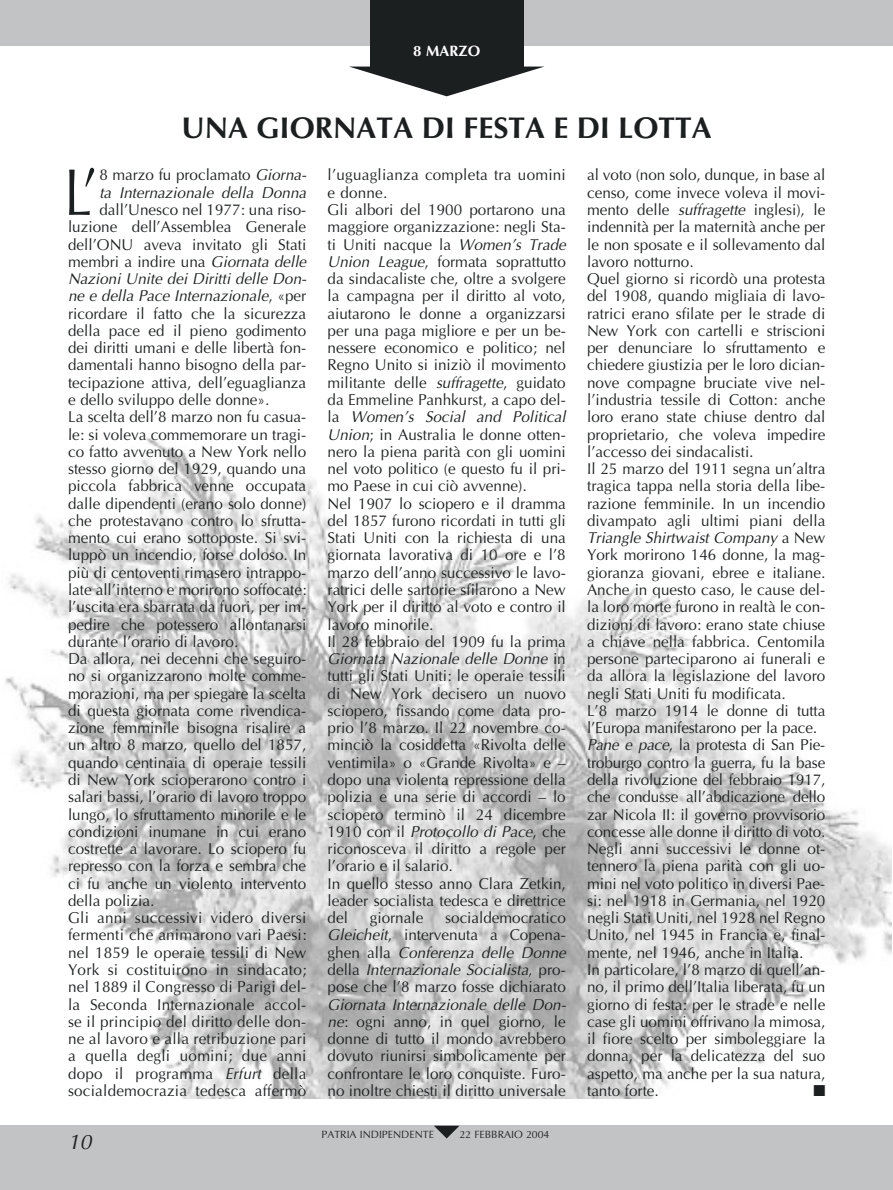
<style>
.page{position:relative;width:893px;height:1190px;background:#fff}
.page>*{position:absolute;margin:0;border:0;box-sizing:border-box;transform-origin:0 0}
.t1{font:66.45px "Optima";color:#1c1f20;scale:.85 1}
.t2{font:700 30px "Optima";color:#1c1f20}
.t3{font:italic 21px "Optima";color:#1c1f20}
.t4{font:15.75px/17.2px "Optima";color:#1c1f20}
.t5{font:italic 15.75px/17.2px "Optima";color:#1c1f20}
.t6{font:15.75px "Zapf Dingbats";color:#1c1f20}
.t7{font:700 15px "Optima";color:#fff}
.t8{font:10.5px "Optima";color:#1c1f20}
.s1{font-style:normal}
.s2{font-style:italic}
</style>
<div class="page">
<img style="left:5px;top:438px;width:886px;height:660px">
<div style="left:0;top:1125px;width:892px;height:65px;background:#c2c3c5"></div>
<div style="left:0;top:0;width:892px;height:45px;background:#c2c3c5"></div>
<div style="left:370px;top:0;width:153px;height:67px;background:#1c1f20"></div>
<svg style="left:350px;top:67px;width:193px;height:29px"></svg>
<svg style="left:434px;top:1125px;width:25px;height:13px"></svg>
<p class="t7" style="left:413px;top:44px;width:69px">8 MARZO</p>
<h2 class="t2" style="left:181px;top:115px;width:532px">UNA GIORNATA DI FESTA E DI LOTTA</h2>
<h1 class="t1" style="left:64px;top:165px;width:41px">L’</h1>
<p class="t5" style="left:99px;top:168px;width:208px"><span class="s1">8 marzo fu proclamato</span> Giorna&shy;ta Internazionale della Donna</p>
<p class="t4" style="left:68px;top:202px;width:240px;text-indent:31px">dall’Unesco nel 1977: una riso&shy;luzione dell’Assemblea Generale dell’ONU aveva invitato gli Stati membri a indire una <span class="s2">Giornata delle Nazioni Unite dei Diritti delle Don&shy;ne e della Pace Internazionale</span>, «per ricordare il fatto che la sicurezza della pace ed il pieno godimento dei diritti umani e delle libertà fon&shy;damentali hanno bisogno della par&shy;tecipazione attiva, dell’eguaglianza e dello sviluppo delle donne».<br>La scelta dell’8 marzo non fu casua&shy;le: si voleva commemorare un tragi&shy;co fatto avvenuto a New York nello stesso giorno del 1929, quando una piccola fabbrica venne occupata dalle dipendenti (erano solo donne) che protestavano contro lo sfrutta&shy;mento cui erano sottoposte. Si svi&shy;luppò un incendio, forse doloso. In più di centoventi rimasero intrappo&shy;late all’interno e morirono soffocate: l’uscita era sbarrata da fuori, per im&shy;pedire che potessero allontanarsi durante l’orario di lavoro.<br>Da allora, nei decenni che seguiro&shy;no si organizzarono molte comme&shy;morazioni, ma per spiegare la scelta di questa giornata come rivendica&shy;zione femminile bisogna risalire a un altro 8 marzo, quello del 1857, quando centinaia di operaie tessili di New York scioperarono contro i salari bassi, l’orario di lavoro troppo lungo, lo sfruttamento minorile e le condizioni inumane in cui erano costrette a lavorare. Lo sciopero fu represso con la forza e sembra che ci fu anche un violento intervento della polizia.<br>Gli anni successivi videro diversi fermenti che animarono vari Paesi: nel 1859 le operaie tessili di New York si costituirono in sindacato; nel 1889 il Congresso di Parigi del&shy;la Seconda Internazionale accol&shy;se il principio del diritto delle don&shy;ne al lavoro e alla retribuzione pari a quella degli uomini; due anni dopo il programma <span class="s2">Erfurt</span> della socialdemocrazia tedesca affermò</p>
<h3 class="t3" style="left:68px;top:1132px;width:25px">10</h3>
<p class="t4" style="left:327px;top:168px;width:240px">l’uguaglianza completa tra uomini e donne.<br>Gli albori del 1900 portarono una maggiore organizzazione: negli Sta&shy;ti Uniti nacque la <span class="s2">Women’s Trade<br>Union League</span>, formata soprattutto da sindacaliste che, oltre a svolgere la campagna per il diritto al voto, aiutarono le donne a organizzarsi per una paga migliore e per un be&shy;nessere economico e politico; nel<br>Regno Unito si iniziò il movimento militante delle <span class="s2">suffragette</span>, guidato da Emmeline Panhkurst, a capo del&shy;la <span class="s2">Women’s Social and Political<br>Union</span>; in Australia le donne otten&shy;nero la piena parità con gli uomini nel voto politico (e questo fu il pri&shy;mo Paese in cui ciò avvenne).<br>Nel 1907 lo sciopero e il dramma del 1857 furono ricordati in tutti gli<br>Stati Uniti con la richiesta di una giornata lavorativa di 10 ore e l’8 marzo dell’anno successivo le lavo&shy;ratrici delle sartorie sfilarono a New<br>York per il diritto al voto e contro il lavoro minorile.<br>Il 28 febbraio del 1909 fu la prima<br><span class="s2">Giornata Nazionale delle Donne</span> in tutti gli Stati Uniti: le operaie tessili di New York decisero un nuovo sciopero, fissando come data pro&shy;prio l’8 marzo. Il 22 novembre co&shy;minciò la cosiddetta «Rivolta delle ventimila» o «Grande Rivolta» e – dopo una violenta repressione della polizia e una serie di accordi – lo sciopero terminò il 24 dicembre<br>1910 con il <span class="s2">Protocollo di Pace</span>, che riconosceva il diritto a regole per l’orario e il salario.<br>In quello stesso anno Clara Zetkin, leader socialista tedesca e direttrice del</p>
<p class="t4" style="left:327px;top:910px;width:240px;text-align:justify;text-indent:118px">socialdemocratico <span class="s2">Gleicheit</span>, intervenuta a Copena&shy;ghen alla <span class="s2">Conferenza delle Donne </span>della <span class="s2">Internazionale Socialista</span>, pro&shy;pose che l’8 marzo fosse dichiarato</p>
<p class="t4" style="left:327px;top:997px;width:240px;text-align:justify"><span class="s2">Giornata Internazionale delle Don&shy;ne</span>: ogni anno, in quel giorno, le donne di tutto il mondo avrebbero dovuto riunirsi simbolicamente per confrontare le loro conquiste. Furo&shy;no inoltre chiesti il diritto universale</p>
<p class="t4" style="left:370px;top:910px;width:55px">giornale</p>
<p class="t8" style="left:321px;top:1130px;width:114px">PATRIA INDIPENDENTE</p>
<p class="t8" style="left:459px;top:1130px;width:91px">22 FEBBRAIO 2004</p>
<p class="t4" style="left:587px;top:168px;width:240px">al voto (non solo, dunque, in base al censo, come invece voleva il movi&shy;mento delle <span class="s2">suffragette</span> inglesi), le indennità per la maternità anche per le non sposate e il sollevamento dal lavoro notturno.<br>Quel giorno si ricordò una protesta del 1908, quando migliaia di lavo&shy;ratrici erano sfilate per le strade di New York con cartelli e striscioni per denunciare lo sfruttamento e chiedere giustizia per le loro dician&shy;nove compagne bruciate vive nel&shy;l’industria tessile di Cotton: anche loro erano state chiuse dentro dal proprietario, che voleva impedire l’accesso dei sindacalisti.<br>Il 25 marzo del 1911 segna un’altra tragica tappa nella storia della libe&shy;razione femminile. In un incendio divampato agli ultimi piani della <span class="s2">Triangle Shirtwaist Company</span> a New York morirono 146 donne, la mag&shy;gioranza giovani, ebree e italiane.<br>Anche in questo caso, le cause del&shy;la loro morte furono in realtà le con&shy;dizioni di lavoro: erano state chiuse a chiave nella fabbrica. Centomila persone parteciparono ai funerali e da allora la legislazione del lavoro negli Stati Uniti fu modificata.<br>L’8 marzo 1914 le donne di tutta l’Europa manifestarono per la pace.<br><span class="s2">Pane e pace</span>, la protesta di San Pie&shy;troburgo contro la guerra, fu la base della rivoluzione del febbraio 1917, che condusse all’abdicazione dello zar Nicola II: il governo provvisorio concesse alle donne il diritto di voto.<br>Negli anni successivi le donne ot&shy;tennero la piena parità con gli uo&shy;mini nel voto politico in diversi Pae&shy;si: nel 1918 in Germania, nel 1920 negli Stati Uniti, nel 1928 nel Regno Unito, nel 1945 in Francia e, final&shy;mente, nel 1946, anche in Italia.<br>In particolare, l’8 marzo di quell’an&shy;no, il primo dell’Italia liberata, fu un giorno di festa: per le strade e nelle case gli uomini offrivano la mimosa, il fiore scelto per simboleggiare la donna, per la delicatezza del suo aspetto, ma anche per la sua natura, tanto forte.</p>
<p class="t6" style="left:813px;top:1082px;width:13px">■</p>
</div>
